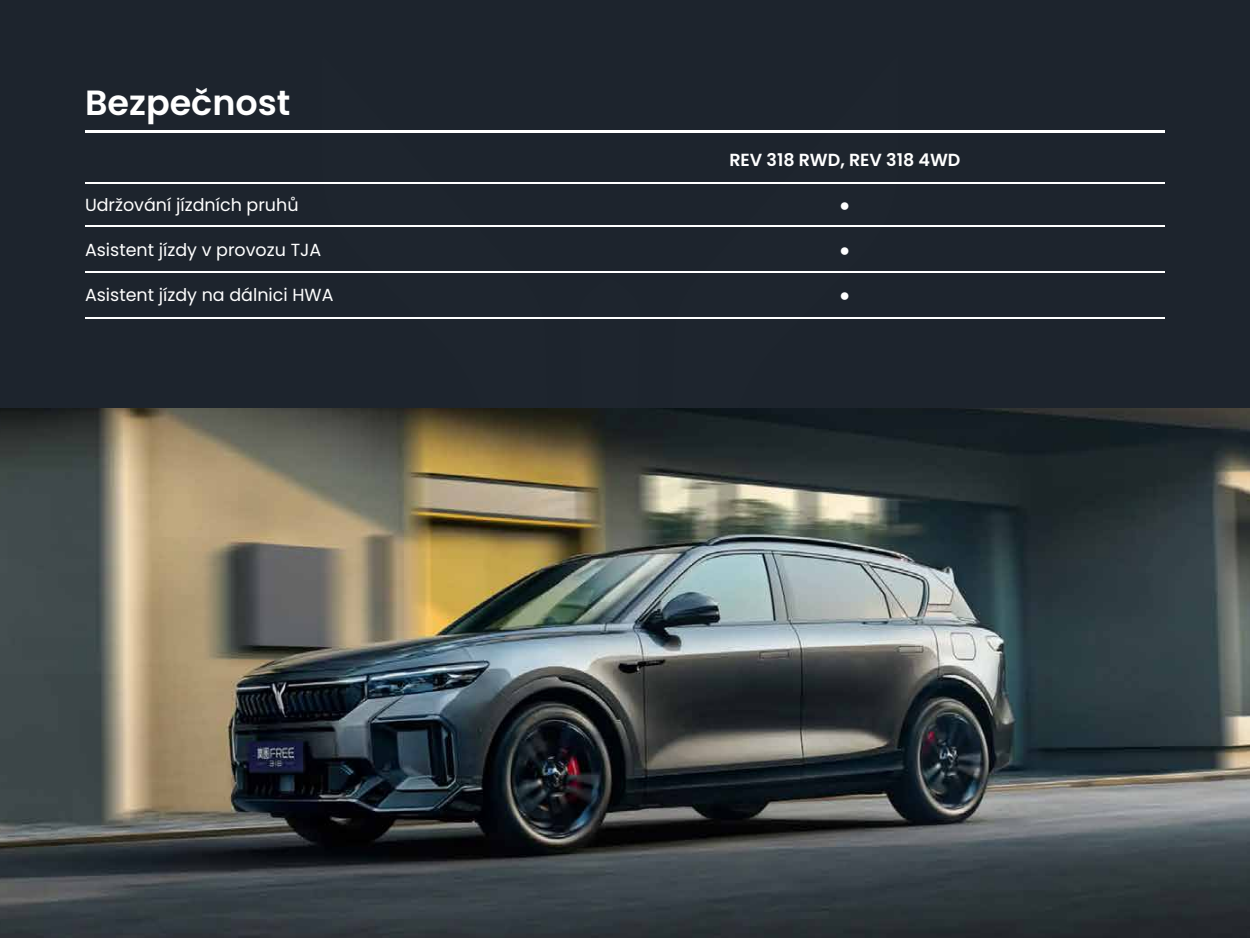
<style>
.page{position:relative;width:1250px;height:938px;background:#1d242d}
.page>*{position:absolute;margin:0;border:0;box-sizing:border-box;transform-origin:0 0}
.t1{font:600 35px "Poppins";color:#fff}
.t2{font:17.5px "Poppins";color:#fff}
.t3{font:600 17.5px "Poppins";color:#fff}
.t4{font:17.5px "Arial";color:#fff}
</style>
<div class="page">
<svg style="left:662px;top:132px;width:237px;height:277px"></svg>
<svg style="left:321px;top:132px;width:236px;height:277px"></svg>
<hr style="left:85px;top:130px;width:1080px;height:2px;background:#fff">
<hr style="left:85px;top:182px;width:1080px;height:2px;background:#fff">
<hr style="left:85px;top:225px;width:1080px;height:1px;background:#fff">
<hr style="left:85px;top:271px;width:1080px;height:1px;background:#fff">
<hr style="left:85px;top:318px;width:1080px;height:1px;background:#fff">
<img style="left:0;top:409px;width:1250px;height:529px">
<h1 class="t1" style="left:85px;top:82px;width:207px">Bezpečnost</h1>
<p class="t2" style="left:85px;top:195px;width:215px">Udržování jízdních pruhů</p>
<p class="t2" style="left:85px;top:240px;width:238px">Asistent jízdy v provozu TJA</p>
<p class="t2" style="left:85px;top:285px;width:250px">Asistent jízdy na dálnici HWA</p>
<p class="t3" style="left:729px;top:149px;width:233px">REV 318 RWD, REV 318 4WD</p>
<p class="t4" style="left:840px;top:192px;width:12px">●</p>
<p class="t4" style="left:840px;top:237px;width:12px">●</p>
<p class="t4" style="left:840px;top:282px;width:12px">●</p>
</div>
